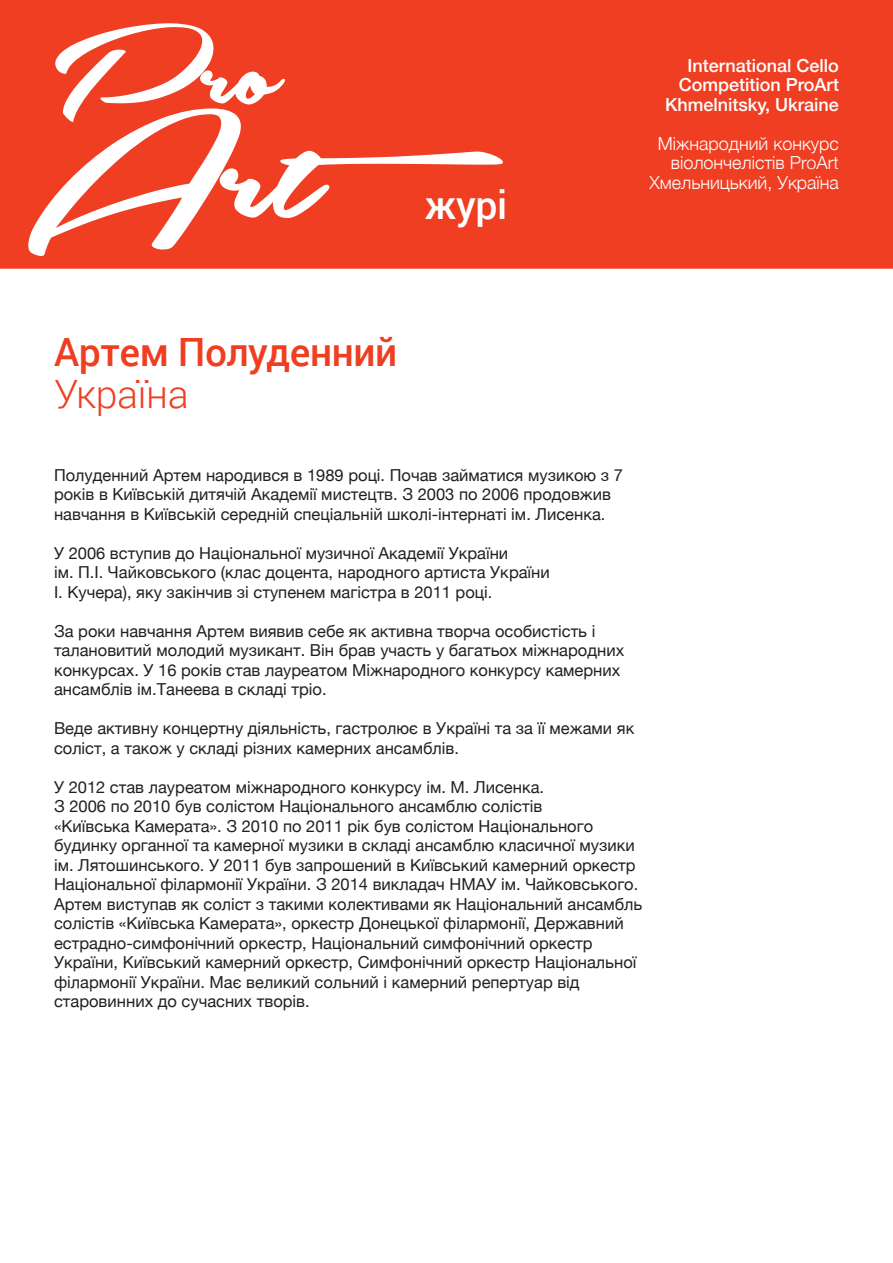
<style>
.page{position:relative;width:893px;height:1263px;background:#fff}
.page>*{position:absolute;margin:0;border:0;box-sizing:border-box;transform-origin:0 0}
.t1{font:500 39px "Roboto";letter-spacing:-.01em;color:#ef3e22}
.t2{font:300 39px "Roboto";letter-spacing:-.01em;color:#ef3e22}
.t3{font:500 39px "Roboto";color:#fff}
.t4{font:300 18px/19.5px "Helvetica Neue";color:#fff;text-align:right}
.t5{font:500 18px/19.5px "Helvetica Neue";color:#fff;text-align:right}
.t6{font:16.5px/19.5px "Helvetica Neue";color:#231f20}
</style>
<div class="page">
<div style="left:0;top:0;width:893px;height:269px;background:#ef3e22"></div>
<svg style="left:56px;top:114px;width:166px;height:114px"></svg>
<svg style="left:246px;top:86px;width:9px;height:13px"></svg>
<p class="t3" style="left:425px;top:177px;width:84px">журі</p>
<p class="t1" style="left:54px;top:324px;width:345px">Артем Полуденний</p>
<p class="t2" style="left:54px;top:367px;width:136px">Україна</p>
<p class="t5" style="left:665px;top:54px;width:175px">International Cello<br>Competition ProArt<br>Khmelnitsky, Ukraine</p>
<p class="t4" style="left:658px;top:132px;width:183px">Міжнародний конкурс віолончелістів ProArt</p>
<p class="t4" style="left:650px;top:171px;width:191px">Хмельницький, Україна</p>
<p class="t6" style="left:54px;top:464px;width:570px">Полуденний Артем народився в 1989 році. Почав займатися музикою з 7 років в Київській дитячій Академії мистецтв. З 2003 по 2006 продовжив навчання в Київській середній спеціальній школі-інтернаті ім. Лисенка.</p>
<p class="t6" style="left:54px;top:542px;width:497px">У 2006 вступив до Національної музичної Академії України<br>ім. П.І. Чайковського (клас доцента, народного артиста України<br>І. Кучера), яку закінчив зі ступенем магістра в 2011 році.</p>
<p class="t6" style="left:54px;top:620px;width:572px">За роки навчання Артем виявив себе як активна творча особистість і талановитий молодий музикант. Він брав участь у багатьох міжнародних конкурсах. У 16 років став лауреатом Міжнародного конкурсу камерних ансамблів ім.Танеева в складі тріо.</p>
<p class="t6" style="left:54px;top:718px;width:582px">Веде активну концертну діяльність, гастролює в Україні та за її межами як соліст, а також у складі різних камерних ансамблів.</p>
<p class="t6" style="left:54px;top:776px;width:590px">У 2012 став лауреатом міжнародного конкурсу ім. М. Лисенка.<br>З 2006 по 2010 був солістом Національного ансамблю солістів<br>«Київська Камерата». З 2010 по 2011 рік був солістом Національного будинку органної та камерної музики в складі ансамблю класичної музики ім. Лятошинського. У 2011 був запрошений в Київський камерний оркестр Національної філармонії України. З 2014 викладач НМАУ ім. Чайковського.<br>Артем виступав як соліст з такими колективами як Національний ансамбль солістів «Київська Камерата», оркестр Донецької філармонії, Державний естрадно-симфонічний оркестр, Національний симфонічний оркестр України, Київський камерний оркестр, Симфонічний оркестр Національної філармонії України. Має великий сольний і камерний репертуар від старовинних до сучасних творів.</p>
</div>
